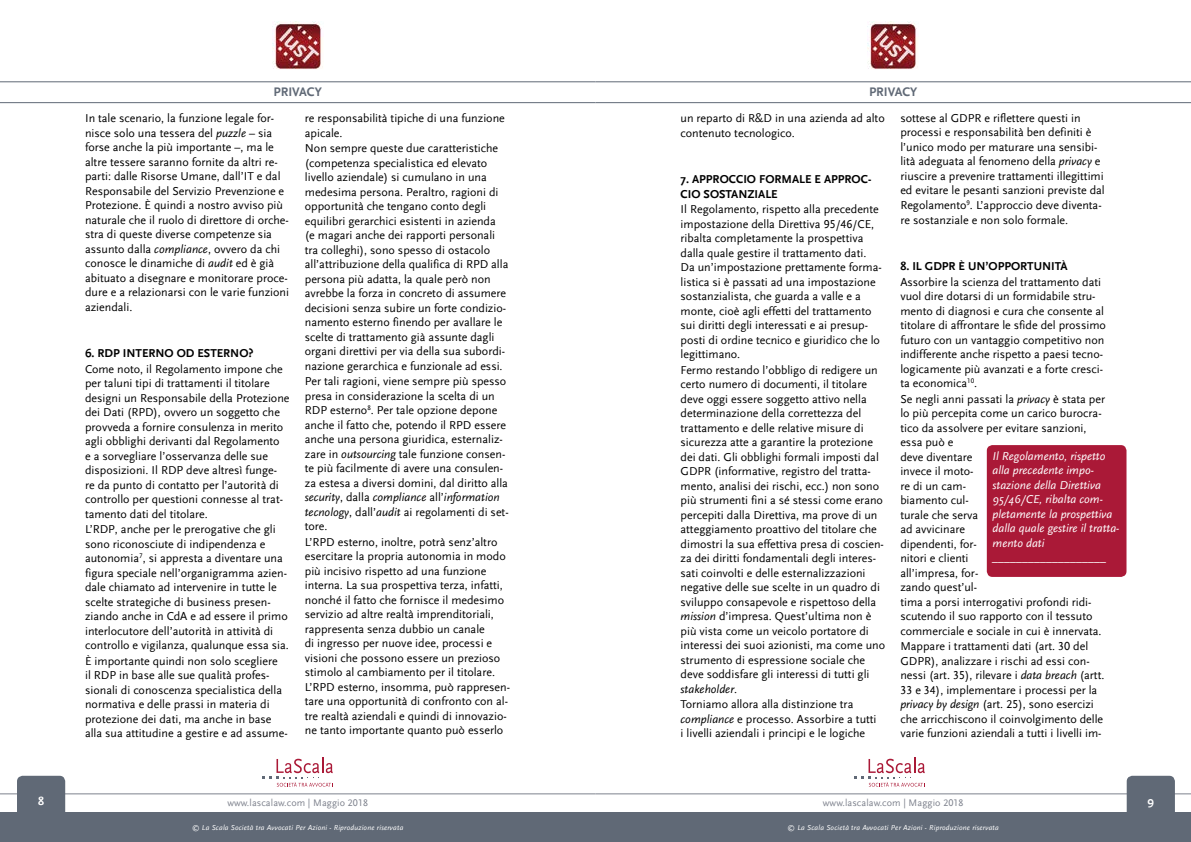
<style>
.page{position:relative;width:1191px;height:842px;background:#fff}
.page>*{position:absolute;margin:0;border:0;box-sizing:border-box;transform-origin:0 0}
.t1{font:700 13px "Scala Sans";color:#606976}
.t2{font:12px/14.6px "Scala Sans LF";color:#000}
.t3{font:italic 12px/14.6px "Scala Sans";color:#fff}
.t4{font:700 12px/14.5px "Scala Sans";color:#000}
.t5{font:italic 12px "Scala Sans";color:#000}
.t6{font:700 12px "Scala Sans";color:#fff}
.t7{font:10px "Scala Sans LF";letter-spacing:.01em;color:#7e828d}
.t8{font:italic 7.5px "Scala Sans";letter-spacing:.025em;color:#fff}
.s1{font-family:"Scala Sans";font-style:italic}
.s2{font-family:"Scala Sans LF";font-style:normal}
</style>
<div class="page">
<hr style="left:595px;top:793px;width:596px;height:1px;background:#7e828d">
<hr style="left:595px;top:81px;width:596px;height:1px;background:#606976">
<hr style="left:595px;top:102px;width:596px;height:1px;background:#606976">
<div style="left:595px;top:813px;width:596px;height:29px;background:#606976"></div>
<img style="left:867px;top:21px;width:51px;height:48px">
<hr style="left:0;top:793px;width:595px;height:1px;background:#7e828d">
<hr style="left:0;top:81px;width:595px;height:1px;background:#606976">
<hr style="left:0;top:102px;width:595px;height:1px;background:#606976">
<div style="left:0;top:813px;width:595px;height:29px;background:#606976"></div>
<div style="left:17px;top:776px;width:48px;height:49px;background:#606976;border-radius:6px"></div>
<div style="left:1126px;top:776px;width:48px;height:49px;background:#606976;border-radius:6px"></div>
<img style="left:272px;top:21px;width:51px;height:48px">
<svg style="left:263px;top:757px;width:70px;height:30px"></svg>
<svg style="left:854px;top:757px;width:71px;height:30px"></svg>
<div style="left:986px;top:445px;width:140px;height:132px;background:#aa1937;border-radius:6px"></div>
<p class="t1" style="left:273px;top:85px;width:50px">PRIVACY</p>
<p class="t2" style="left:85px;top:111px;width:205px">In tale scenario, la funzione legale for&shy;nisce solo una tessera del <span class="s1">puzzle</span> – sia forse anche la più importante –, ma le altre tessere saranno fornite da altri re&shy;parti: dalle Risorse Umane, dall’IT e dal Responsabile del Servizio Prevenzione e Protezione. È quindi a nostro avviso più naturale che il ruolo di direttore di orche&shy;stra di queste diverse competenze sia assunto dalla <span class="s1">compliance</span>, ovvero da chi conosce le dinamiche di <span class="s1">audit</span> ed è già abituato a disegnare e monitorare proce&shy;dure e a relazionarsi con le varie funzioni aziendali.</p>
<p class="t4" style="left:85px;top:346px;width:170px">6. RDP INTERNO OD ESTERNO?</p>
<p class="t2" style="left:85px;top:362px;width:206px">Come noto, il Regolamento impone che per taluni tipi di trattamenti il titolare designi un Responsabile della Protezione dei Dati (RPD), ovvero un soggetto che provveda a fornire consulenza in merito agli obblighi derivanti dal Regolamento<br>e a sorvegliare l’osservanza delle sue disposizioni. Il RDP deve altresì funge&shy;re da punto di contatto per l’autorità di controllo per questioni connesse al trat&shy;tamento dati del titolare.<br>L’RDP, anche per le prerogative che gli sono riconosciute di indipendenza e autonomia<sup>7</sup>, si appresta a diventare una figura speciale nell’organigramma azien&shy;dale chiamato ad intervenire in tutte le scelte strategiche di business presen&shy;ziando anche in CdA e ad essere il primo interlocutore dell’autorità in attività di controllo e vigilanza, qualunque essa sia.<br>È importante quindi non solo scegliere<br>il RDP in base alle sue qualità profes&shy;sionali di conoscenza specialistica della normativa e delle prassi in materia di protezione dei dati, ma anche in base alla sua attitudine a gestire e ad assume-</p>
<p class="t2" style="left:305px;top:111px;width:205px">re responsabilità tipiche di una funzione apicale.<br>Non sempre queste due caratteristiche (competenza specialistica ed elevato livello aziendale) si cumulano in una medesima persona. Peraltro, ragioni di opportunità che tengano conto degli equilibri gerarchici esistenti in azienda (e magari anche dei rapporti personali tra colleghi), sono spesso di ostacolo all’attribuzione della qualifica di RPD alla persona più adatta, la quale però non avrebbe la forza in concreto di assumere decisioni senza subire un forte condizio&shy;namento esterno finendo per avallare le scelte di trattamento già assunte dagli organi direttivi per via della sua subordi&shy;nazione gerarchica e funzionale ad essi.<br>Per tali ragioni, viene sempre più spesso presa in considerazione la scelta di un RDP esterno<sup>8</sup>. Per tale opzione depone anche il fatto che, potendo il RPD essere anche una persona giuridica, esternaliz&shy;zare in <span class="s1">outsourcing</span> tale funzione consen&shy;te più facilmente di avere una consulen&shy;za estesa a diversi domini, dal diritto alla</p>
<p class="t5" style="left:305px;top:491px;width:196px">security<span class="s2">, dalla</span> compliance <span class="s2">all’</span>information</p>
<p class="t2" style="left:305px;top:505px;width:207px"><span class="s1">tecnology</span>, dall’<span class="s1">audit</span> ai regolamenti di set&shy;tore.<br>L’RPD esterno, inoltre, potrà senz’altro esercitare la propria autonomia in modo più incisivo rispetto ad una funzione interna. La sua prospettiva terza, infatti, nonché il fatto che fornisce il medesimo servizio ad altre realtà imprenditoriali, rappresenta senza dubbio un canale<br>di ingresso per nuove idee, processi e visioni che possono essere un prezioso stimolo al cambiamento per il titolare.<br>L’RPD esterno, insomma, può rappresen&shy;tare una opportunità di confronto con al&shy;tre realtà aziendali e quindi di innovazio&shy;ne tanto importante quanto può esserlo</p>
<p class="t1" style="left:869px;top:85px;width:50px">PRIVACY</p>
<p class="t2" style="left:680px;top:111px;width:206px">un reparto di R&amp;D in una azienda ad alto contenuto tecnologico.</p>
<p class="t4" style="left:680px;top:172px;width:192px">7. APPROCCIO FORMALE E APPROC-<br>CIO SOSTANZIALE</p>
<p class="t2" style="left:680px;top:202px;width:206px">Il Regolamento, rispetto alla precedente impostazione della Direttiva 95/46/CE, ribalta completamente la prospettiva dalla quale gestire il trattamento dati.<br>Da un’impostazione prettamente forma&shy;listica si è passati ad una impostazione sostanzialista, che guarda a valle e a monte, cioè agli effetti del trattamento sui diritti degli interessati e ai presup&shy;posti di ordine tecnico e giuridico che lo legittimano.<br>Fermo restando l’obbligo di redigere un certo numero di documenti, il titolare deve oggi essere soggetto attivo nella determinazione della correttezza del trattamento e delle relative misure di sicurezza atte a garantire la protezione dei dati. Gli obblighi formali imposti dal GDPR (informative, registro del tratta&shy;mento, analisi dei rischi, ecc.) non sono più strumenti fini a sé stessi come erano percepiti dalla Direttiva, ma prove di un atteggiamento proattivo del titolare che dimostri la sua effettiva presa di coscien&shy;za dei diritti fondamentali degli interes&shy;sati coinvolti e delle esternalizzazioni negative delle sue scelte in un quadro di sviluppo consapevole e rispettoso della <span class="s1">mission</span> d’impresa. Quest’ultima non è più vista come un veicolo portatore di interessi dei suoi azionisti, ma come uno strumento di espressione sociale che deve soddisfare gli interessi di tutti gli</p>
<p class="t5" style="left:680px;top:682px;width:58px">stakeholder<span class="s2">.</span></p>
<p class="t2" style="left:680px;top:697px;width:197px">Torniamo allora alla distinzione tra <span class="s1">compliance</span> e processo. Assorbire a tutti i livelli aziendali i principi e le logiche</p>
<p class="t2" style="left:900px;top:111px;width:206px">sottese al GDPR e riflettere questi in processi e responsabilità ben definiti è l’unico modo per maturare una sensibi&shy;lità adeguata al fenomeno della <span class="s1">privacy</span> e riuscire a prevenire trattamenti illegittimi ed evitare le pesanti sanzioni previste dal Regolamento<sup>9</sup>. L’approccio deve diventa&shy;re sostanziale e non solo formale.</p>
<p class="t4" style="left:900px;top:259px;width:169px">8. IL GDPR È UN’OPPORTUNITÀ</p>
<p class="t2" style="left:900px;top:275px;width:207px">Assorbire la scienza del trattamento dati vuol dire dotarsi di un formidabile stru&shy;mento di diagnosi e cura che consente al titolare di affrontare le sfide del prossimo futuro con un vantaggio competitivo non indifferente anche rispetto a paesi tecno&shy;logicamente più avanzati e a forte cresci&shy;ta economica<sup>10</sup>.<br>Se negli anni passati la <span class="s1">privacy</span> è stata per lo più percepita come un carico burocra&shy;tico da assolvere per evitare sanzioni, essa può e<br>deve diventare<br>invece il moto-<br>re di un cam-<br>biamento cul-<br>turale che serva<br>ad avvicinare<br>dipendenti, for-<br>nitori e clienti<br>all’impresa, for-<br>zando quest’ul-<br>tima a porsi interrogativi profondi ridi&shy;scutendo il suo rapporto con il tessuto commerciale e sociale in cui è innervata.<br>Mappare i trattamenti dati (art. 30 del<br>GDPR), analizzare i rischi ad essi con&shy;nessi (art. 35), rilevare i <span class="s1">data breach</span> (artt.<br>33 e 34), implementare i processi per la <span class="s1">privacy by design</span> (art. 25), sono esercizi che arricchiscono il coinvolgimento delle varie funzioni aziendali a tutti i livelli im-</p>
<p class="t3" style="left:992px;top:449px;width:129px">Il Regolamento, rispetto alla precedente impo&shy;stazione della Direttiva<br>95/46/CE, ribalta com&shy;pletamente la prospettiva dalla quale gestire il tratta&shy;mento dati ___________________</p>
<p class="t6" style="left:38px;top:794px;width:7px">8</p>
<p class="t6" style="left:1147px;top:794px;width:8px">9</p>
<p class="t7" style="left:227px;top:797px;width:142px">www.lascalaw.com | Maggio 2018</p>
<p class="t7" style="left:823px;top:797px;width:142px">www.lascalaw.com | Maggio 2018</p>
<p class="t8" style="left:192px;top:824px;width:213px">© La Scala Società tra Avvocati Per Azioni - Riproduzione riservata</p>
<p class="t8" style="left:787px;top:824px;width:213px">© La Scala Società tra Avvocati Per Azioni - Riproduzione riservata</p>
</div>
